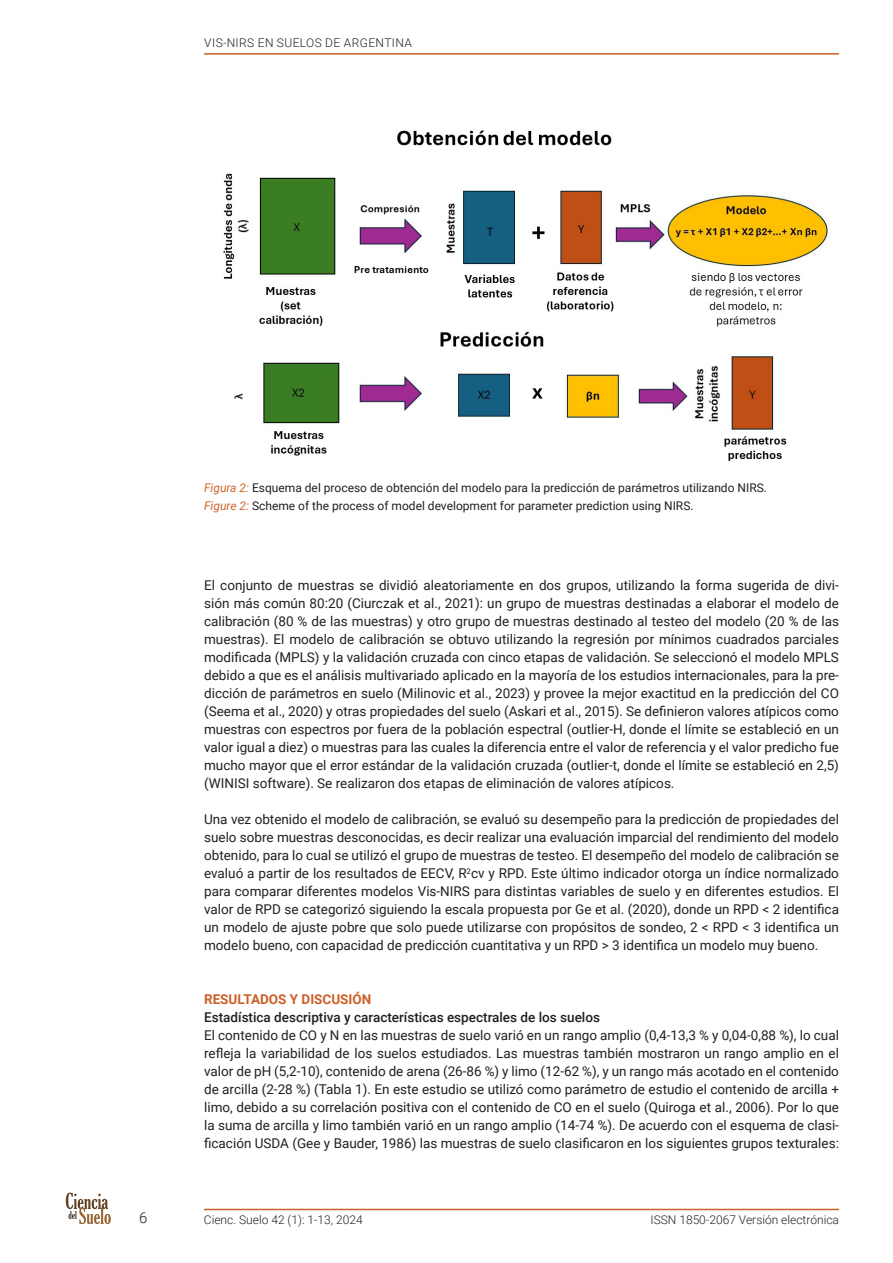
<style>
.page{position:relative;width:893px;height:1263px;background:#fff}
.page>*{position:absolute;margin:0;border:0;box-sizing:border-box;transform-origin:0 0}
.t1{font:300 15px "Roboto";color:#231f20}
.Galera{font:13.5px/18px "Roboto";color:#231f20;text-align:justify}
.Galera-2{font:500 13.5px "Roboto";color:#231f20}
.Sección{font:700 13.5px "Roboto";color:#cd6027}
.Figuras{font:12px "Roboto";color:#231f20}
.t2{font:300 12px "Roboto";color:#231f20}
.t3{font:300 12px "Roboto";letter-spacing:.035em;color:#231f20}
.s1{font-style:italic;color:#ce662c}
</style>
<div class="page">
<hr style="left:204px;top:53px;width:635px;height:2px;background:#cd6027">
<hr style="left:204px;top:1209px;width:635px;height:1px;background:#cd6027">
<svg style="left:66px;top:1192px;width:45px;height:32px"></svg>
<img style="left:223px;top:130px;width:606px;height:331px">
<p class="t3" style="left:204px;top:35px;width:209px">VIS-NIRS EN SUELOS DE ARGENTINA</p>
<p class="t1" style="left:139px;top:1207px;width:10px">6</p>
<p class="Figuras" style="left:204px;top:479px;width:564px"><span class="s1">Figura 2:</span> Esquema del proceso de obtención del modelo para la predicción de parámetros utilizando NIRS.</p>
<p class="Figuras" style="left:204px;top:497px;width:491px"><span class="s1">Figure 2:</span> Scheme of the process of model development for parameter prediction using NIRS.</p>
<p class="Galera" style="left:204px;top:576px;width:636px">El conjunto de muestras se dividió aleatoriamente en dos grupos, utilizando la forma sugerida de divi&shy;sión más común 80:20 (Ciurczak et al., 2021): un grupo de muestras destinadas a elaborar el modelo de calibración (80 % de las muestras) y otro grupo de muestras destinado al testeo del modelo (20 % de las muestras). El modelo de calibración se obtuvo utilizando la regresión por mínimos cuadrados parciales modificada (MPLS) y la validación cruzada con cinco etapas de validación. Se seleccionó el modelo MPLS debido a que es el análisis multivariado aplicado en la mayoría de los estudios internacionales, para la pre&shy;dicción de parámetros en suelo (Milinovic et al., 2023) y provee la mejor exactitud en la predicción del CO (Seema et al., 2020) y otras propiedades del suelo (Askari et al., 2015). Se definieron valores atípicos como muestras con espectros por fuera de la población espectral (outlier-H, donde el límite se estableció en un valor igual a diez) o muestras para las cuales la diferencia entre el valor de referencia y el valor predicho fue mucho mayor que el error estándar de la validación cruzada (outlier-t, donde el límite se estableció en 2,5) (WINISI software). Se realizaron dos etapas de eliminación de valores atípicos.</p>
<p class="Galera" style="left:204px;top:810px;width:636px">Una vez obtenido el modelo de calibración, se evaluó su desempeño para la predicción de propiedades del suelo sobre muestras desconocidas, es decir realizar una evaluación imparcial del rendimiento del modelo obtenido, para lo cual se utilizó el grupo de muestras de testeo. El desempeño del modelo de calibración se evaluó a partir de los resultados de EECV, R<sup>2</sup>cv y RPD. Este último indicador otorga un índice normalizado para comparar diferentes modelos Vis-NIRS para distintas variables de suelo y en diferentes estudios. El valor de RPD se categorizó siguiendo la escala propuesta por Ge et al. (2020), donde un RPD &lt; 2 identifica un modelo de ajuste pobre que solo puede utilizarse con propósitos de sondeo, 2 &lt; RPD &lt; 3 identifica un modelo bueno, con capacidad de predicción cuantitativa y un RPD &gt; 3 identifica un modelo muy bueno.</p>
<p class="Sección" style="left:204px;top:990px;width:169px">RESULTADOS Y DISCUSIÓN</p>
<p class="Galera-2" style="left:204px;top:1008px;width:397px">Estadística descriptiva y características espectrales de los suelos</p>
<p class="Galera" style="left:204px;top:1026px;width:636px">El contenido de CO y N en las muestras de suelo varió en un rango amplio (0,4-13,3 % y 0,04-0,88 %), lo cual refleja la variabilidad de los suelos estudiados. Las muestras también mostraron un rango amplio en el valor de pH (5,2-10), contenido de arena (26-86 %) y limo (12-62 %), y un rango más acotado en el contenido de arcilla (2-28 %) (Tabla 1). En este estudio se utilizó como parámetro de estudio el contenido de arcilla + limo, debido a su correlación positiva con el contenido de CO en el suelo (Quiroga et al., 2006). Por lo que la suma de arcilla y limo también varió en un rango amplio (14-74 %). De acuerdo con el esquema de clasi&shy;ficación USDA (Gee y Bauder, 1986) las muestras de suelo clasificaron en los siguientes grupos texturales:</p>
<p class="t2" style="left:204px;top:1211px;width:160px">Cienc. Suelo 42 (1): 1-13, 2024</p>
<p class="t2" style="left:650px;top:1211px;width:190px">ISSN 1850-2067 Versión electrónica</p>
</div>
